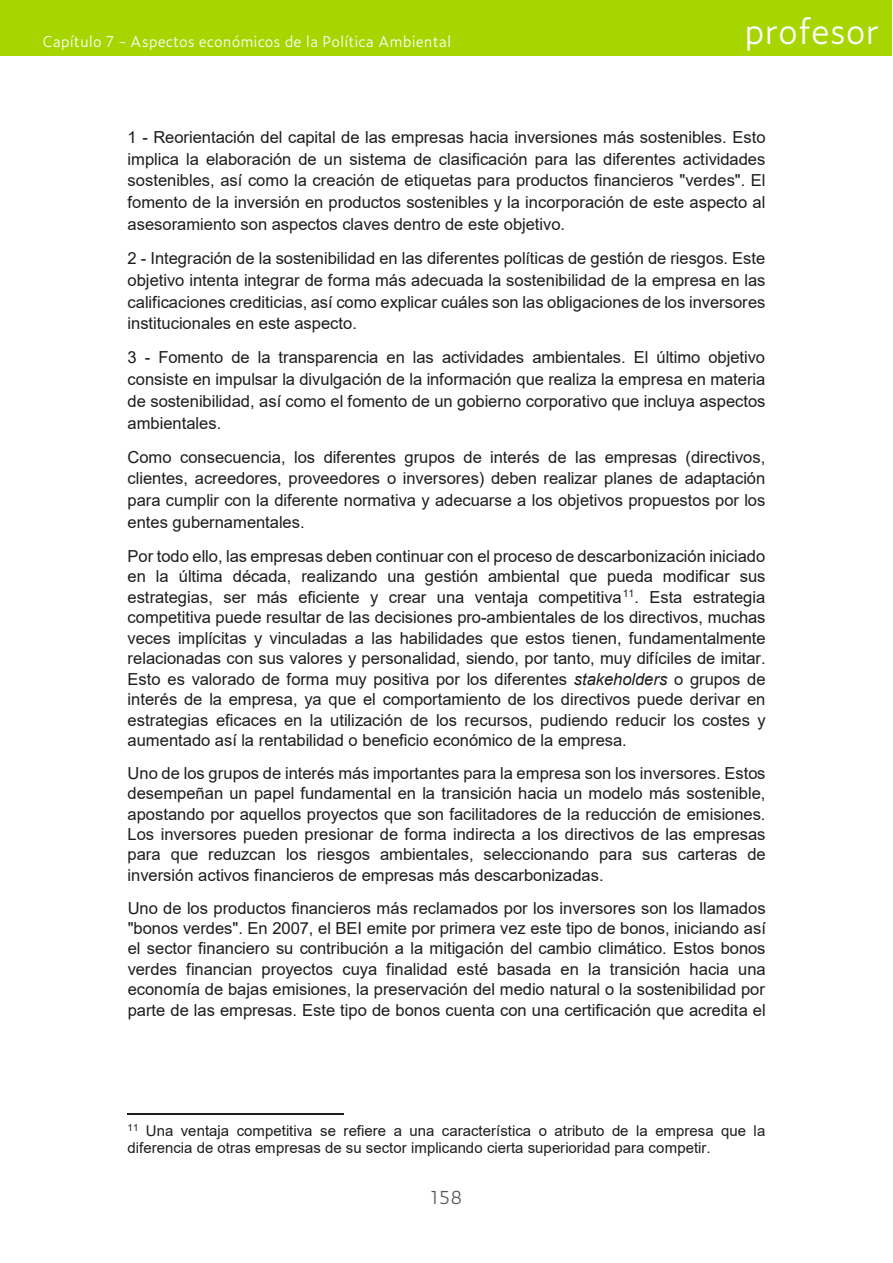
<style>
.page{position:relative;width:893px;height:1263px;background:#fff}
.page>*{position:absolute;margin:0;border:0;box-sizing:border-box;transform-origin:0 0}
.t1{font:300 34.5px "Zeitung Pro";color:#fff}
.t2{font:300 18px "Zeitung Pro";color:#575756}
.t3{font:16.5px/20.5px "Arial";color:#1d1d1b;text-align:justify}
.t4{font:15px/17.2px "Arial";color:#1d1d1b}
.t5{font:300 15px "Zeitung Pro";color:#fff}
.s1{font-style:italic}
</style>
<div class="page">
<hr style="left:128px;top:1113px;width:216px;height:1px;background:#1d1d1b">
<div style="left:0;top:0;width:892px;height:56px;background:#a7d500"></div>
<p class="t5" style="left:43px;top:30px;width:410px">Capítulo 7 - Aspectos económicos de la Política Ambiental</p>
<h1 class="t1" style="left:744px;top:5px;width:137px">profesor</h1>
<p class="t3" style="left:128px;top:126px;width:639px;line-height:21.8px">1 - Reorientación del capital de las empresas hacia inversiones más sostenibles. Esto implica la elaboración de un sistema de clasificación para las diferentes actividades sostenibles, así como la creación de etiquetas para productos financieros "verdes". El fomento de la inversión en productos sostenibles y la incorporación de este aspecto al asesoramiento son aspectos claves dentro de este objetivo.</p>
<p class="t3" style="left:128px;top:247px;width:639px;line-height:21.8px">2 - Integración de la sostenibilidad en las diferentes políticas de gestión de riesgos. Este objetivo intenta integrar de forma más adecuada la sostenibilidad de la empresa en las calificaciones crediticias, así como explicar cuáles son las obligaciones de los inversores institucionales en este aspecto.</p>
<p class="t3" style="left:128px;top:346px;width:639px;line-height:21.8px">3 - Fomento de la transparencia en las actividades ambientales. El último objetivo consiste en impulsar la divulgación de la información que realiza la empresa en materia de sostenibilidad, así como el fomento de un gobierno corporativo que incluya aspectos ambientales.</p>
<p class="t3" style="left:128px;top:446px;width:639px;line-height:21.8px">Como consecuencia, los diferentes grupos de interés de las empresas (directivos, clientes, acreedores, proveedores o inversores) deben realizar planes de adaptación para cumplir con la diferente normativa y adecuarse a los objetivos propuestos por los entes gubernamentales.</p>
<p class="t3" style="left:128px;top:546px;width:640px">Por todo ello, las empresas deben continuar con el proceso de descarbonización iniciado en la última década, realizando una gestión ambiental que pueda modificar sus estrategias, ser más eficiente y crear una ventaja competitiva<sup>11</sup>. Esta estrategia competitiva puede resultar de las decisiones pro-ambientales de los directivos, muchas veces implícitas y vinculadas a las habilidades que estos tienen, fundamentalmente relacionadas con sus valores y personalidad, siendo, por tanto, muy difíciles de imitar.<br>Esto es valorado de forma muy positiva por los diferentes <span class="s1">stakeholders</span> o grupos de interés de la empresa, ya que el comportamiento de los directivos puede derivar en estrategias eficaces en la utilización de los recursos, pudiendo reducir los costes y aumentado así la rentabilidad o beneficio económico de la empresa.</p>
<p class="t3" style="left:128px;top:762px;width:640px">Uno de los grupos de interés más importantes para la empresa son los inversores. Estos desempeñan un papel fundamental en la transición hacia un modelo más sostenible, apostando por aquellos proyectos que son facilitadores de la reducción de emisiones.<br>Los inversores pueden presionar de forma indirecta a los directivos de las empresas para que reduzcan los riesgos ambientales, seleccionando para sus carteras de inversión activos financieros de empresas más descarbonizadas.</p>
<p class="t3" style="left:128px;top:897px;width:640px">Uno de los productos financieros más reclamados por los inversores son los llamados "bonos verdes". En 2007, el BEI emite por primera vez este tipo de bonos, iniciando así el sector financiero su contribución a la mitigación del cambio climático. Estos bonos verdes financian proyectos cuya finalidad esté basada en la transición hacia una economía de bajas emisiones, la preservación del medio natural o la sostenibilidad por parte de las empresas. Este tipo de bonos cuenta con una certificación que acredita el</p>
<p class="t4" style="left:128px;top:1122px;width:639px"><sup>11</sup> Una ventaja competitiva se refiere a una característica o atributo de la empresa que la diferencia de otras empresas de su sector implicando cierta superioridad para competir.</p>
<p class="t2" style="left:430px;top:1184px;width:33px">158</p>
</div>
